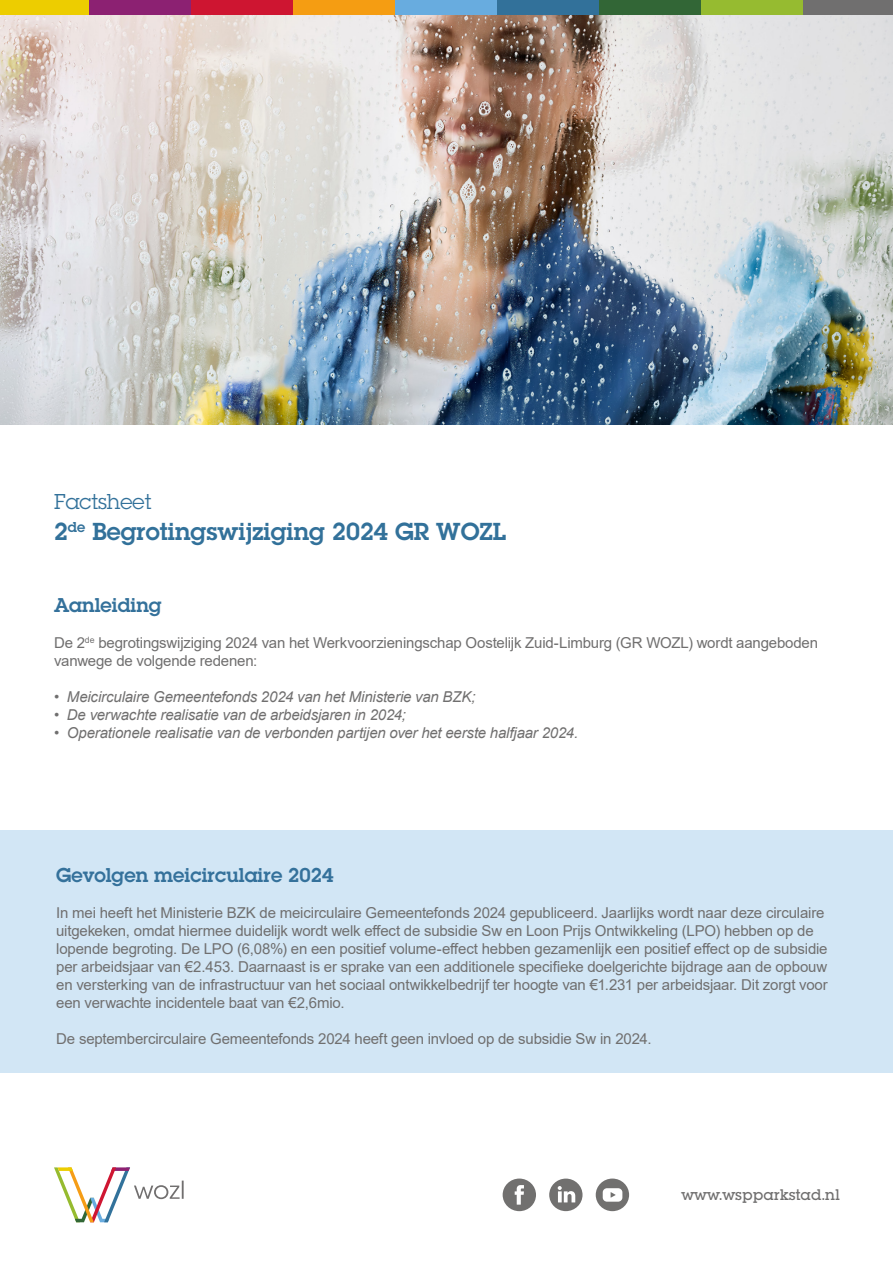
<style>
.page{position:relative;width:893px;height:1263px;background:#fff}
.page>*{position:absolute;margin:0;border:0;box-sizing:border-box;transform-origin:0 0}
.t1{font:600 24px "Lubalin Graph Std";color:#32719a}
.t2{font:21px "Lubalin Graph Std";color:#32719a}
.t3{font:600 19.5px "Lubalin Graph Std";color:#34719b}
.t4{font:15px/18px "Arial";letter-spacing:-.01em;color:#706f6f}
.t5{font:italic 15px "Arial";letter-spacing:-.015em;color:#706f6f}
.t6{font:500 15px "Lubalin Graph Std";color:#706f6f}
</style>
<div class="page">
<img style="left:0;top:15px;width:893px;height:410px">
<svg style="left:54px;top:1167px;width:130px;height:55px"></svg>
<div style="left:503px;top:1178px;width:33px;height:33px;background:#71706f;border-radius:50%"></div>
<svg style="left:515px;top:1185px;width:9px;height:19px"></svg>
<div style="left:549px;top:1178px;width:33px;height:33px;background:#71706f;border-radius:50%"></div>
<svg style="left:558px;top:1186px;width:17px;height:16px"></svg>
<div style="left:596px;top:1178px;width:33px;height:33px;background:#71706f;border-radius:50%"></div>
<svg style="left:603px;top:1188px;width:19px;height:14px"></svg>
<div style="left:0;top:830px;width:893px;height:242px;background:#d2e6f5"></div>
<div style="left:0;top:0;width:89px;height:15px;background:#edcd00"></div>
<div style="left:89px;top:0;width:102px;height:15px;background:#8c2172"></div>
<div style="left:191px;top:0;width:102px;height:15px;background:#ce1531"></div>
<div style="left:293px;top:0;width:103px;height:15px;background:#f59d12"></div>
<div style="left:395px;top:0;width:103px;height:15px;background:#68acdf"></div>
<div style="left:497px;top:0;width:103px;height:15px;background:#32719a"></div>
<div style="left:599px;top:0;width:103px;height:15px;background:#326636"></div>
<div style="left:701px;top:0;width:103px;height:15px;background:#96bb30"></div>
<div style="left:803px;top:0;width:90px;height:15px;background:#706f6f"></div>
<h2 class="t2" style="left:54px;top:489px;width:99px">Factsheet</h2>
<h1 class="t1" style="left:54px;top:516px;width:454px">2<sup>de</sup> Begrotingswijziging 2024 GR WOZL</h1>
<h3 class="t3" style="left:54px;top:592px;width:109px">Aanleiding</h3>
<p class="t4" style="left:54px;top:634px;width:765px">De 2<sup>de</sup> begrotingswijziging 2024 van het Werkvoorzieningschap Oostelijk Zuid-Limburg (GR WOZL) wordt aangeboden vanwege de volgende redenen:</p>
<p class="t5" style="left:54px;top:687px;width:423px">• Meicirculaire Gemeentefonds 2024 van het Ministerie van BZK;</p>
<p class="t5" style="left:54px;top:705px;width:353px">• De verwachte realisatie van de arbeidsjaren in 2024;</p>
<p class="t5" style="left:54px;top:723px;width:526px">• Operationele realisatie van de verbonden partijen over het eerste halfjaar 2024.</p>
<h3 class="t3" style="left:56px;top:862px;width:279px">Gevolgen meicirculaire 2024</h3>
<p class="t4" style="left:56px;top:904px;width:773px">In mei heeft het Ministerie BZK de meicirculaire Gemeentefonds 2024 gepubliceerd. Jaarlijks wordt naar deze circulaire uitgekeken, omdat hiermee duidelijk wordt welk effect de subsidie Sw en Loon Prijs Ontwikkeling (LPO) hebben op de lopende begroting. De LPO (6,08%) en een positief volume-effect hebben gezamenlijk een positief effect op de subsidie per arbeidsjaar van €2.453. Daarnaast is er sprake van een additionele specifieke doelgerichte bijdrage aan de opbouw en versterking van de infrastructuur van het sociaal ontwikkelbedrijf ter hoogte van €1.231 per arbeidsjaar. Dit zorgt voor een verwachte incidentele baat van €2,6mio.</p>
<p class="t4" style="left:56px;top:1030px;width:597px">De septembercirculaire Gemeentefonds 2024 heeft geen invloed op de subsidie Sw in 2024.</p>
<p class="t6" style="left:681px;top:1185px;width:160px">www.wspparkstad.nl</p>
</div>
